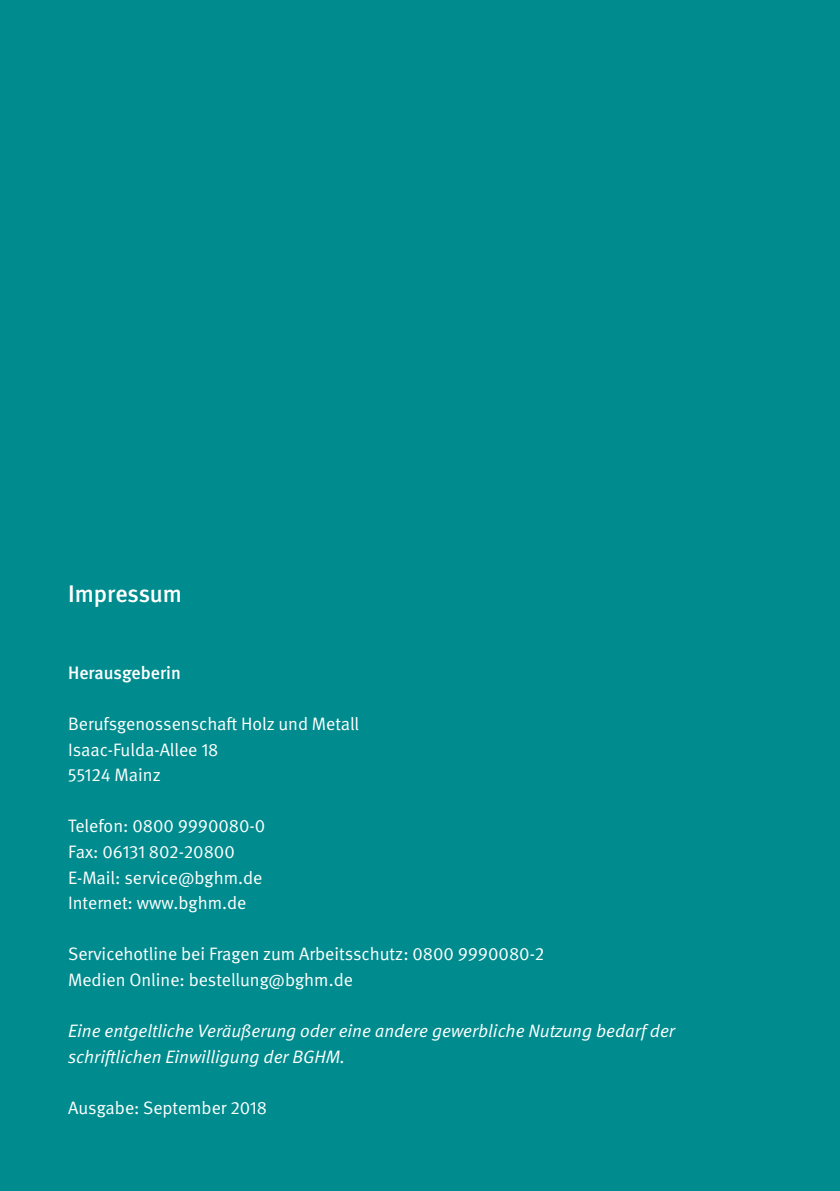
<style>
.page{position:relative;width:840px;height:1191px;background:#fff}
.page>*{position:absolute;margin:0;border:0;box-sizing:border-box;transform-origin:0 0}
.t1{font:500 24px "DGUV Meta";letter-spacing:-.005em;color:#fff}
.t2{font:18px/25.6px "DGUV Meta";color:#fff}
.t3{font:italic 18px/25.6px "DGUV Meta";color:#fff}
.t4{font:500 18px "DGUV Meta";color:#fff}
</style>
<div class="page">
<div style="left:0;top:0;width:839px;height:1191px;background:#008c8e"></div>
<h1 class="t1" style="left:68px;top:579px;width:115px">Impressum</h1>
<p class="t4" style="left:68px;top:662px;width:114px">Herausgeberin</p>
<p class="t2" style="left:68px;top:711px;width:292px">Berufsgenossenschaft Holz und Metall<br>Isaac-Fulda-Allee 18<br>55124 Mainz</p>
<p class="t2" style="left:68px;top:813px;width:198px">Telefon: 0800 9990080-0<br>Fax: 06131 802-20800<br>E-Mail: service@bghm.de<br>Internet: www.bghm.de</p>
<p class="t2" style="left:68px;top:941px;width:477px">Servicehotline bei Fragen zum Arbeitsschutz: 0800 9990080-2<br>Medien Online: bestellung@bghm.de</p>
<p class="t3" style="left:68px;top:1018px;width:608px">Eine entgeltliche Veräußerung oder eine andere gewerbliche Nutzung bedarf der schriftlichen Einwilligung der BGHM.</p>
<p class="t2" style="left:68px;top:1095px;width:200px">Ausgabe: September 2018</p>
</div>
